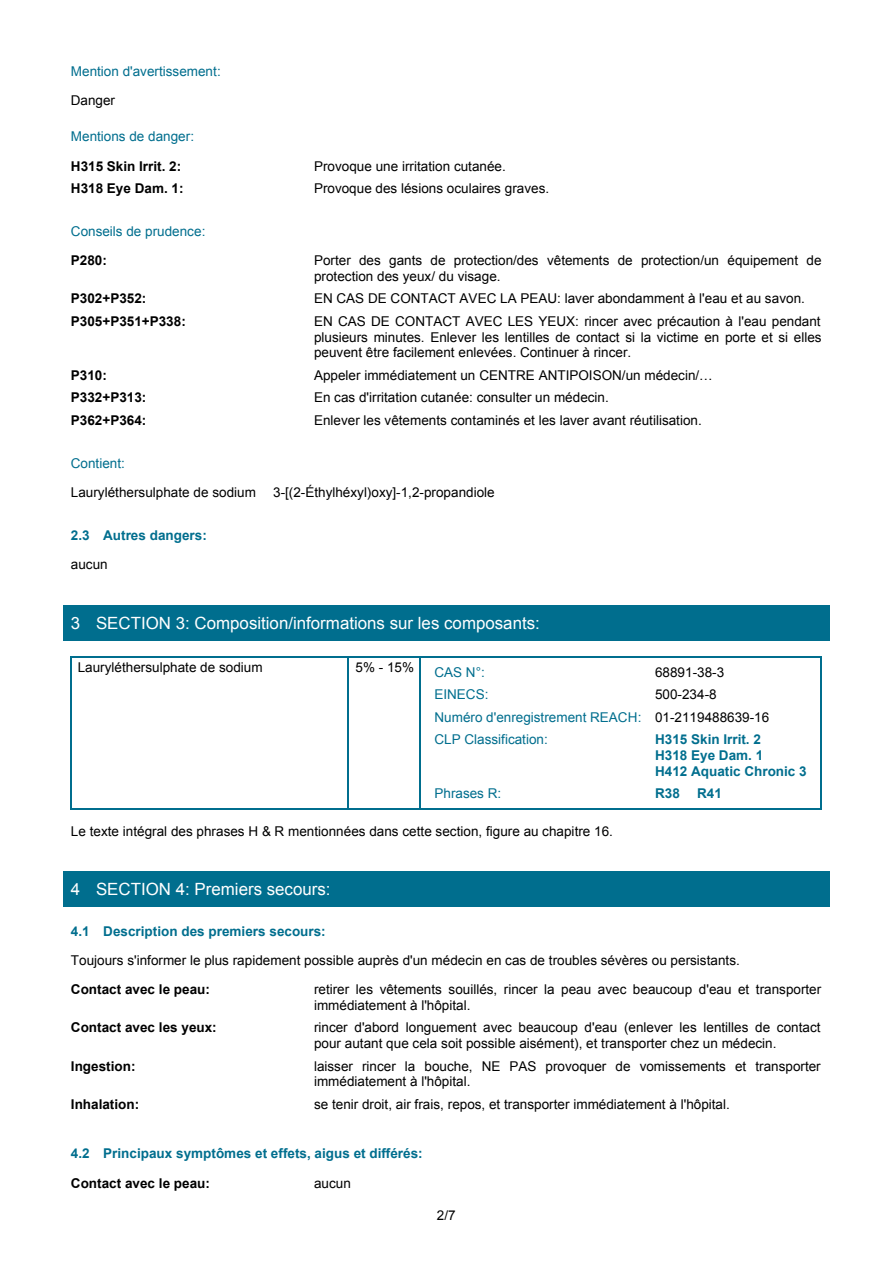
<style>
.page{position:relative;width:893px;height:1263px;background:#fff}
.page>*{position:absolute;margin:0;border:0;box-sizing:border-box;transform-origin:0 0}
.t1{font:16.8px "Arial";color:#fff}
.t2{font:13.5px/15.8px "Arial";color:#000}
.t3{font:13.5px/22.5px "Arial";color:#006e8e}
.t4{font:700 13.5px "Arial";color:#000}
.t5{font:700 13.5px/15.8px "Arial";color:#006e8e}
.s1{color:#000}
</style>
<div class="page">
<div style="left:63px;top:605px;width:766px;height:36px;background:#006e8e"></div>
<hr style="left:71px;top:657px;width:278px;height:1px;background:#006e8e">
<hr style="left:71px;top:808px;width:278px;height:2px;background:#006e8e">
<hr style="left:71px;top:657px;width:1px;height:153px;background:#006e8e">
<hr style="left:348px;top:657px;width:73px;height:1px;background:#006e8e">
<hr style="left:348px;top:808px;width:73px;height:2px;background:#006e8e">
<hr style="left:348px;top:657px;width:1px;height:153px;background:#006e8e">
<hr style="left:420px;top:657px;width:401px;height:1px;background:#006e8e">
<hr style="left:420px;top:808px;width:401px;height:2px;background:#006e8e">
<hr style="left:420px;top:657px;width:1px;height:153px;background:#006e8e">
<hr style="left:820px;top:657px;width:1px;height:153px;background:#006e8e">
<div style="left:63px;top:872px;width:766px;height:36px;background:#006e8e"></div>
<p class="t3" style="left:71px;top:60px;width:151px">Mention d'avertissement:</p>
<p class="t2" style="left:71px;top:93px;width:46px">Danger</p>
<p class="t3" style="left:71px;top:125px;width:125px">Mentions de danger:</p>
<p class="t4" style="left:71px;top:158px;width:112px">H315 Skin Irrit. 2:</p>
<p class="t2" style="left:314px;top:158px;width:193px">Provoque une irritation cutanée.</p>
<p class="t4" style="left:71px;top:181px;width:114px">H318 Eye Dam. 1:</p>
<p class="t2" style="left:314px;top:181px;width:237px">Provoque des lésions oculaires graves.</p>
<p class="t3" style="left:71px;top:220px;width:136px">Conseils de prudence:</p>
<p class="t4" style="left:71px;top:253px;width:38px">P280:</p>
<p class="t2" style="left:314px;top:253px;width:509px">Porter des gants de protection/des vêtements de protection/un équipement de protection des yeux/ du visage.</p>
<p class="t4" style="left:71px;top:291px;width:77px">P302+P352:</p>
<p class="t2" style="left:314px;top:291px;width:492px">EN CAS DE CONTACT AVEC LA PEAU: laver abondamment à l'eau et au savon.</p>
<p class="t4" style="left:71px;top:314px;width:116px">P305+P351+P338:</p>
<p class="t2" style="left:314px;top:313px;width:509px;text-align:justify">EN CAS DE CONTACT AVEC LES YEUX: rincer avec précaution à l'eau pendant plusieurs minutes. Enlever les lentilles de contact si la victime en porte et si elles peuvent être facilement enlevées. Continuer à rincer.</p>
<p class="t4" style="left:71px;top:368px;width:38px">P310:</p>
<p class="t2" style="left:314px;top:367px;width:400px">Appeler immédiatement un CENTRE ANTIPOISON/un médecin/…</p>
<p class="t4" style="left:71px;top:390px;width:77px">P332+P313:</p>
<p class="t2" style="left:314px;top:390px;width:296px">En cas d'irritation cutanée: consulter un médecin.</p>
<p class="t4" style="left:71px;top:413px;width:77px">P362+P364:</p>
<p class="t2" style="left:314px;top:412px;width:389px">Enlever les vêtements contaminés et les laver avant réutilisation.</p>
<p class="t3" style="left:71px;top:452px;width:56px">Contient:</p>
<p class="t2" style="left:71px;top:484px;width:186px">Lauryléthersulphate de sodium</p>
<p class="t2" style="left:273px;top:484px;width:223px">3-[(2-Éthylhéxyl)oxy]-1,2-propandiole</p>
<p class="t5" style="left:71px;top:527px;width:137px">2.3 Autres dangers:</p>
<p class="t2" style="left:71px;top:556px;width:38px">aucun</p>
<p class="t1" style="left:71px;top:613px;width:470px">3 SECTION 3: Composition/informations sur les composants:</p>
<p class="t2" style="left:78px;top:660px;width:186px">Lauryléthersulphate de sodium</p>
<p class="t2" style="left:355px;top:660px;width:60px">5% - 15%</p>
<p class="t3" style="left:434px;top:661px;width:52px">CAS N°:</p>
<p class="t2" style="left:655px;top:664px;width:71px">68891-38-3</p>
<p class="t3" style="left:434px;top:683px;width:55px">EINECS:</p>
<p class="t3" style="left:434px;top:683px;width:336px;text-indent:220px"><span class="s1">500-234-8<br></span>Numéro d'enregistrement REACH: <span class="s1">01-2119488639-16<br></span>CLP Classification:</p>
<p class="t5" style="left:655px;top:732px;width:153px">H315 Skin Irrit. 2<br>H318 Eye Dam. 1<br>H412 Aquatic Chronic 3</p>
<p class="t3" style="left:434px;top:782px;width:68px">Phrases R:</p>
<p class="t5" style="left:655px;top:786px;width:26px">R38</p>
<p class="t5" style="left:697px;top:786px;width:26px">R41</p>
<p class="t2" style="left:71px;top:823px;width:543px">Le texte intégral des phrases H &amp; R mentionnées dans cette section, figure au chapitre 16.</p>
<p class="t1" style="left:71px;top:880px;width:261px">4 SECTION 4: Premiers secours:</p>
<p class="t5" style="left:71px;top:923px;width:256px">4.1 Description des premiers secours:</p>
<p class="t2" style="left:71px;top:952px;width:670px">Toujours s'informer le plus rapidement possible auprès d'un médecin en cas de troubles sévères ou persistants.</p>
<p class="t4" style="left:71px;top:982px;width:141px">Contact avec le peau:</p>
<p class="t2" style="left:314px;top:982px;width:508px">retirer les vêtements souillés, rincer la peau avec beaucoup d'eau et transporter immédiatement à l'hôpital.</p>
<p class="t4" style="left:71px;top:1020px;width:147px">Contact avec les yeux:</p>
<p class="t2" style="left:314px;top:1020px;width:508px">rincer d'abord longuement avec beaucoup d'eau (enlever les lentilles de contact pour autant que cela soit possible aisément), et transporter chez un médecin.</p>
<p class="t4" style="left:71px;top:1058px;width:66px">Ingestion:</p>
<p class="t2" style="left:314px;top:1058px;width:508px">laisser rincer la bouche, NE PAS provoquer de vomissements et transporter immédiatement à l'hôpital.</p>
<p class="t4" style="left:71px;top:1097px;width:70px">Inhalation:</p>
<p class="t2" style="left:314px;top:1096px;width:417px">se tenir droit, air frais, repos, et transporter immédiatement à l'hôpital.</p>
<p class="t5" style="left:71px;top:1146px;width:353px">4.2 Principaux symptômes et effets, aigus et différés:</p>
<p class="t4" style="left:71px;top:1175px;width:141px">Contact avec le peau:</p>
<p class="t2" style="left:314px;top:1175px;width:38px">aucun</p>
<p class="t2" style="left:437px;top:1208px;width:20px">2/7</p>
</div>
